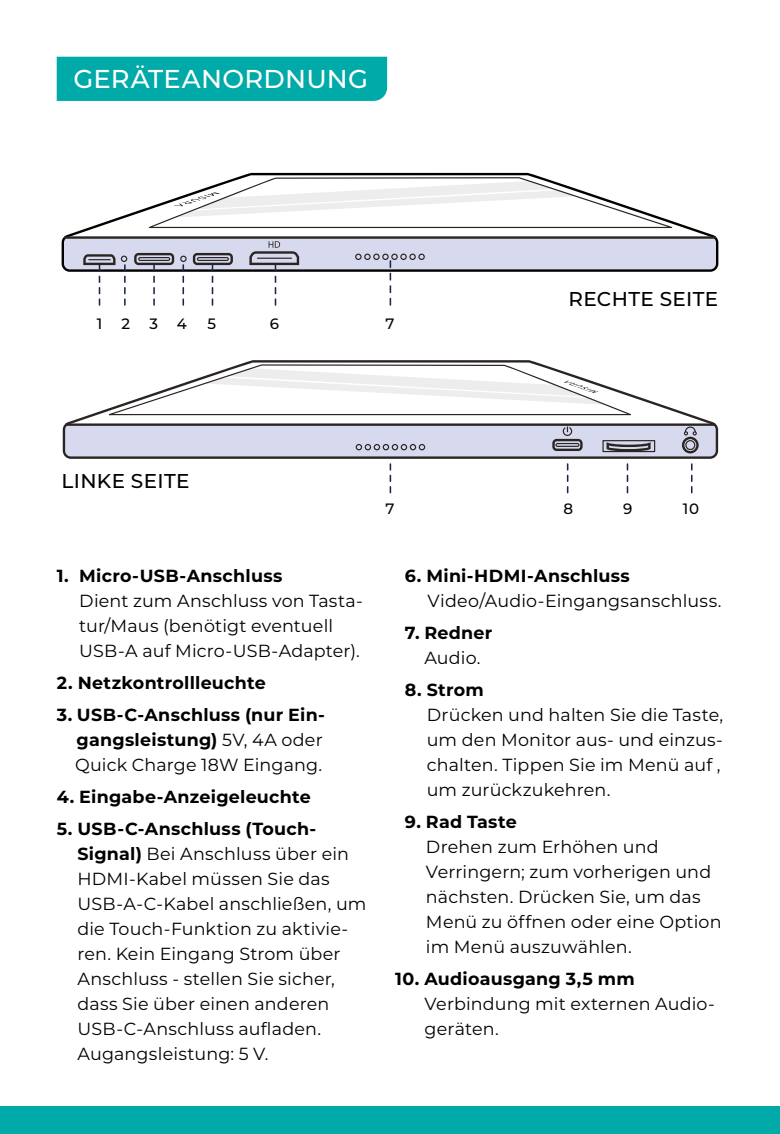
<style>
.page{position:relative;width:780px;height:1134px;background:#fff}
.page>*{position:absolute;margin:0;border:0;box-sizing:border-box;transform-origin:0 0}
.t1{font:500 25.75px "Montserrat";letter-spacing:.01em;color:#fff}
.t2{font:500 20px "Montserrat";letter-spacing:.02em;color:#000}
.t3{font:17.5px/25px "Montserrat";letter-spacing:.01em;color:#000}
.t4{font:700 17.5px/25px "Montserrat";letter-spacing:.015em;color:#000}
.t5{font:500 15px "Montserrat";color:#000}
.s1{font-weight:400}
.s2{font-weight:700}
</style>
<div class="page">
<div style="left:0;top:1106px;width:780px;height:28px;background:#00aaa8"></div>
<div style="left:57px;top:57px;width:330px;height:44px;background:#00aaa8"></div>
<svg style="left:62px;top:173px;width:656px;height:95px"></svg>
<hr style="left:65px;top:236px;width:649px;height:3px;background:#2a2522">
<svg style="left:63px;top:360px;width:655px;height:95px"></svg>
<svg style="left:64px;top:425px;width:653px;height:68px"></svg>
<hr style="left:66px;top:423px;width:648px;height:3px;background:#2a2522">
<svg style="left:63px;top:238px;width:654px;height:68px"></svg>
<svg style="left:149px;top:177px;width:523px;height:51px"></svg>
<svg style="left:109px;top:364px;width:522px;height:51px"></svg>
<h1 class="t1" style="left:73px;top:60px;width:296px">GERÄTEANORDNUNG</h1>
<p class="t5" style="left:97px;top:313px;width:7px">1</p>
<p class="t5" style="left:121px;top:313px;width:10px">2</p>
<p class="t5" style="left:149px;top:313px;width:39px">3 4</p>
<p class="t5" style="left:207px;top:313px;width:10px">5</p>
<p class="t5" style="left:270px;top:313px;width:11px">6</p>
<p class="t5" style="left:385px;top:313px;width:10px">7</p>
<p class="t2" style="left:62px;top:467px;width:129px">LINKE SEITE</p>
<p class="t2" style="left:568px;top:285px;width:151px">RECHTE SEITE</p>
<p class="t5" style="left:385px;top:498px;width:10px">7</p>
<p class="t5" style="left:563px;top:498px;width:11px">8</p>
<p class="t5" style="left:623px;top:498px;width:11px">9</p>
<p class="t5" style="left:683px;top:498px;width:18px">10</p>
<p class="t4" style="left:57px;top:562px;width:227px">1. Micro-USB-Anschluss</p>
<p class="t3" style="left:79px;top:587px;width:285px">Dient zum Anschluss von Tasta&shy;tur/Maus (benötigt eventuell<br>USB-A auf Micro-USB-Adapter).</p>
<p class="t4" style="left:57px;top:669px;width:211px">2. Netzkontrollleuchte</p>
<p class="t4" style="left:75px;top:701px;width:251px;text-indent:-18px">3. USB-C-Anschluss (nur Ein&shy;gangsleistung) <span class="s1">5V, 4A oder<br>Quick Charge 18W Eingang.</span></p>
<p class="t4" style="left:57px;top:783px;width:256px">4. Eingabe-Anzeigeleuchte</p>
<p class="t3" style="left:77px;top:816px;width:290px;text-indent:-21px"><span class="s2">5. USB-C-Anschluss (Touch-<br>Signal)</span> Bei Anschluss über ein<br>HDMI-Kabel müssen Sie das<br>USB-A-C-Kabel anschließen, um die Touch-Funktion zu aktivie&shy;ren. Kein Eingang Strom über<br>Anschluss - stellen Sie sicher, dass Sie über einen anderen<br>USB-C-Anschluss aufladen.<br>Augangsleistung: 5 V.</p>
<p class="t4" style="left:405px;top:562px;width:226px">6. Mini-HDMI-Anschluss</p>
<p class="t3" style="left:427px;top:588px;width:295px">Video/Audio-Eingangsanschluss.</p>
<p class="t4" style="left:405px;top:619px;width:89px">7. Redner</p>
<p class="t3" style="left:424px;top:645px;width:58px">Audio.</p>
<p class="t4" style="left:405px;top:676px;width:80px">8. Strom</p>
<p class="t3" style="left:427px;top:702px;width:298px">Drücken und halten Sie die Taste, um den Monitor aus- und einzus&shy;chalten. Tippen Sie im Menü auf , um zurückzukehren.</p>
<p class="t4" style="left:405px;top:809px;width:113px">9. Rad Taste</p>
<p class="t3" style="left:426px;top:834px;width:297px">Drehen zum Erhöhen und<br>Verringern; zum vorherigen und nächsten. Drücken Sie, um das<br>Menü zu öffnen oder eine Option im Menü auszuwählen.</p>
<p class="t4" style="left:395px;top:965px;width:241px">10. Audioausgang 3,5 mm</p>
<p class="t3" style="left:424px;top:991px;width:292px">Verbindung mit externen Audio&shy;geräten.</p>
</div>
